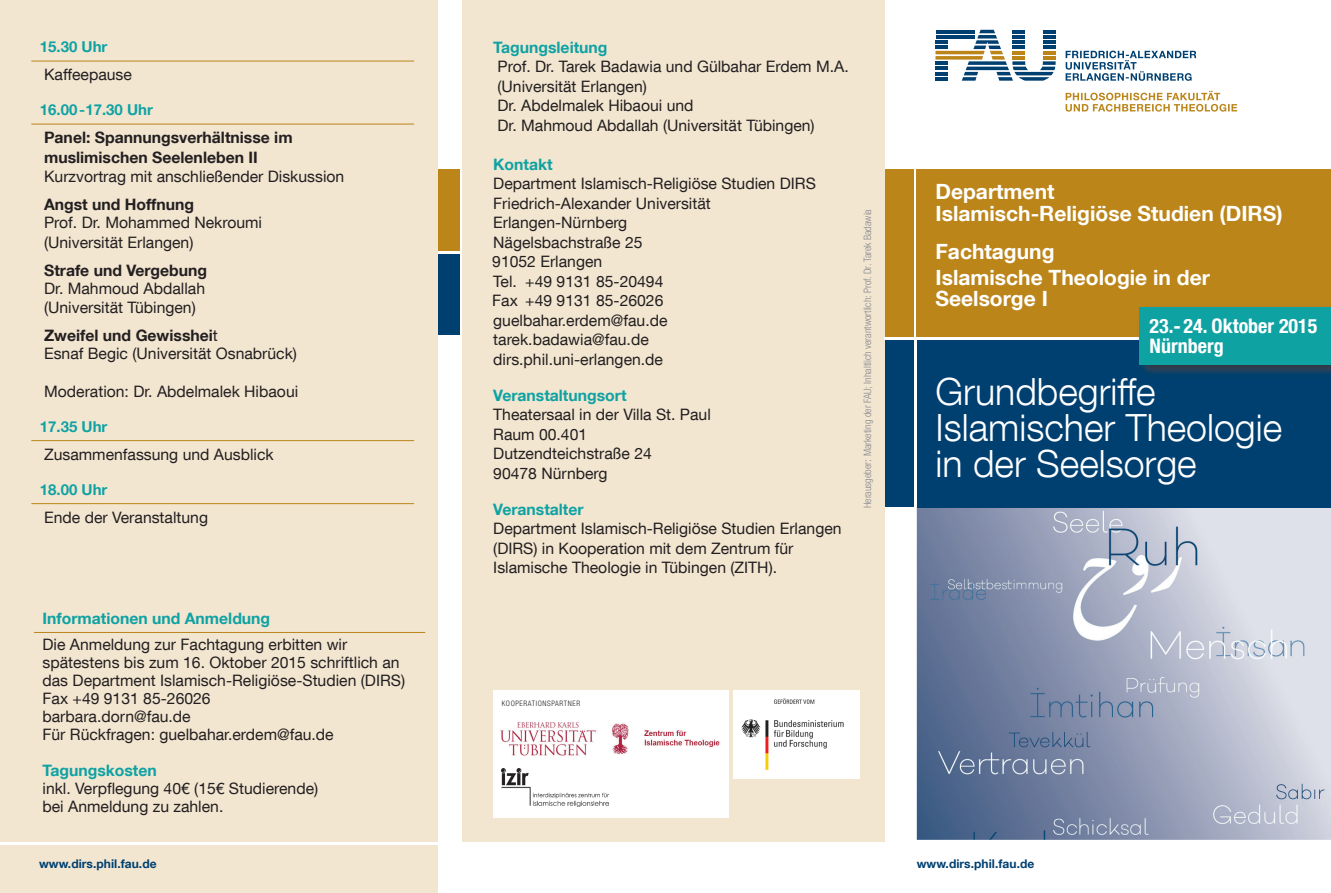
<style>
.page{position:relative;width:1331px;height:893px;background:#fff}
.page>*{position:absolute;margin:0;border:0;box-sizing:border-box;transform-origin:0 0}
.t1{font:300 37.5px/36px "Helvetica Neue LT Com";color:#fff}
.t2{font:700 21px/22.5px "Helvetica Neue LT Com";color:#fff}
.t3{font:700 condensed 19.95px/20.2px "Helvetica Neue LT Com";color:#fff}
.t4{font:15.75px/19.5px "Helvetica Neue LT Com";color:#231f20}
.t5{font:700 15.75px/19.5px "Helvetica Neue LT Com";color:#231f20}
.t6{font:700 15.75px "Helvetica Neue LT Com";color:#0fa2a3}
.t7{font:700 15px "Helvetica Neue LT Com";color:#0fa2a3}
.t8{font:700 12px "Helvetica Neue LT Com";letter-spacing:.005em;color:#004071}
.t9{font:300 condensed 10.35px "Helvetica Neue LT Com";color:#86888b}
.t10{font:300 condensed 7.5px "Helvetica Neue LT Com";letter-spacing:.08em;color:#231f20}
.s1{font-weight:700}
.s2{font-family:"Arial";font-weight:400;font-stretch:normal}
</style>
<div class="page">
<div style="left:0;top:0;width:438px;height:893px;background:#f2e6d1"></div>
<img style="left:917px;top:507px;width:414px;height:333px">
<div style="left:917px;top:168px;width:414px;height:171px;background:#bb851a"></div>
<div style="left:884px;top:169px;width:30px;height:168px;background:#bb851a"></div>
<div style="left:884px;top:339px;width:30px;height:168px;background:#004071"></div>
<div style="left:438px;top:253px;width:21px;height:84px;background:#004071"></div>
<div style="left:438px;top:168px;width:21px;height:85px;background:#bb851a"></div>
<div style="left:462px;top:337px;width:422px;height:505px;background:#f2e6d1"></div>
<hr style="left:438px;top:335px;width:446px;height:3px;background:#fff">
<hr style="left:438px;top:251px;width:22px;height:3px;background:#fff">
<hr style="left:0;top:842px;width:438px;height:2px;background:#fff">
<svg style="left:1066px;top:51px;width:130px;height:30px"></svg>
<svg style="left:935px;top:30px;width:121px;height:51px"></svg>
<svg style="left:1065px;top:91px;width:172px;height:21px"></svg>
<div style="left:462px;top:0;width:422px;height:351px;background:#f2e6d1"></div>
<hr style="left:31px;top:61px;width:383px;height:1px;background:#bb851a">
<hr style="left:31px;top:124px;width:383px;height:1px;background:#bb851a">
<hr style="left:31px;top:440px;width:383px;height:1px;background:#bb851a">
<hr style="left:31px;top:503px;width:383px;height:1px;background:#bb851a">
<hr style="left:34px;top:632px;width:391px;height:1px;background:#bb851a">
<img style="left:733px;top:690px;width:126px;height:89px">
<div style="left:494px;top:690px;width:235px;height:127px;background:#fff"></div>
<img style="left:500px;top:722px;width:220px;height:34px">
<div style="left:917px;top:338px;width:414px;height:169px;background:#004071"></div>
<hr style="left:885px;top:337px;width:446px;height:3px;background:#fff">
<img style="left:1139px;top:307px;width:192px;height:67px">
<div style="left:1140px;top:307px;width:191px;height:57px;background:#0fa2a3"></div>
<img style="left:502px;top:769px;width:106px;height:38px">
<p class="t7" style="left:40px;top:41px;width:69px">15.30 Uhr</p>
<p class="t4" style="left:44px;top:67px;width:89px">Kaffeepause</p>
<p class="t7" style="left:40px;top:104px;width:115px">16.00 -17.30 Uhr</p>
<p class="t5" style="left:44px;top:130px;width:250px">Panel: Spannungsverhältnisse im muslimischen Seelenleben II</p>
<p class="t4" style="left:44px;top:169px;width:302px">Kurzvortrag mit anschließender Diskussion</p>
<p class="t5" style="left:44px;top:197px;width:151px">Angst und Hoffnung</p>
<p class="t4" style="left:44px;top:215px;width:219px">Prof. Dr. Mohammed Nekroumi (Universität Erlangen)</p>
<p class="t5" style="left:44px;top:263px;width:165px">Strafe und Vergebung</p>
<p class="t4" style="left:44px;top:281px;width:163px">Dr. Mahmoud Abdallah (Universität Tübingen)</p>
<p class="t4" style="left:44px;top:329px;width:254px;line-height:18px"><span class="s1">Zweifel und Gewisshei</span>t<br>Esnaf Begic (Universität Osnabrück)</p>
<p class="t4" style="left:44px;top:384px;width:256px">Moderation: Dr. Abdelmalek Hibaoui</p>
<p class="t7" style="left:40px;top:421px;width:69px">17.35 Uhr</p>
<p class="t4" style="left:44px;top:447px;width:231px">Zusammenfassung und Ausblick</p>
<p class="t7" style="left:40px;top:484px;width:69px">18.00 Uhr</p>
<p class="t4" style="left:44px;top:510px;width:165px">Ende der Veranstaltung</p>
<p class="t6" style="left:43px;top:612px;width:229px">Informationen und Anmeldung</p>
<p class="t4" style="left:43px;top:638px;width:364px;line-height:18px">Die Anmeldung zur Fachtagung erbitten wir spätestens bis zum 16. Oktober 2015 schriftlich an das Department Islamisch-Religiöse-Studien (DIRS)<br>Fax +49 9131 85-26026<br>barbara.dorn@fau.de<br>Für Rückfragen: guelbahar.erdem@fau.de</p>
<p class="t6" style="left:43px;top:765px;width:116px">Tagungskosten</p>
<p class="t4" style="left:43px;top:782px;width:277px;line-height:18px">inkl. Verpflegung 40€ (15€ Studierende) bei Anmeldung zu zahlen.</p>
<p class="t6" style="left:493px;top:41px;width:116px">Tagungsleitung</p>
<p class="t4" style="left:497px;top:59px;width:353px">Prof. Dr. Tarek Badawia und Gülbahar Erdem M.A. (Universität Erlangen)<br>Dr. Abdelmalek Hibaoui und<br>Dr. Mahmoud Abdallah (Universität Tübingen)</p>
<p class="t6" style="left:493px;top:158px;width:61px">Kontakt</p>
<p class="t4" style="left:492px;top:176px;width:325px">Department Islamisch-Religiöse Studien DIRS<br>Friedrich-Alexander Universität<br>Erlangen-Nürnberg<br>Nägelsbachstraße 25<br>91052 Erlangen<br>Tel. +49 9131 85-20494<br>Fax +49 9131 85-26026 guelbahar.erdem@fau.de tarek.badawia@fau.de dirs.phil.uni-erlangen.de</p>
<p class="t6" style="left:493px;top:389px;width:135px">Veranstaltungsort</p>
<p class="t4" style="left:493px;top:407px;width:219px">Theatersaal in der Villa St. Paul<br>Raum 00.401<br>Dutzendteichstraße 24<br>90478 Nürnberg</p>
<p class="t6" style="left:493px;top:503px;width:92px">Veranstalter</p>
<p class="t4" style="left:493px;top:521px;width:350px">Department Islamisch-Religiöse Studien Erlangen (DIRS) in Kooperation mit dem Zentrum für<br>Islamische Theologie in Tübingen (ZITH).</p>
<p class="t9" style="left:864px;top:508px;width:300px;rotate:-90deg">Herausgeber<span class="s2">:</span> Marketing der FAU; Inhaltlich verantwortlich: Prof. Dr. Tarek Badawia</p>
<p class="t10" style="left:502px;top:701px;width:80px">KOOPERATIONSPARTNER</p>
<h2 class="t2" style="left:935px;top:183px;width:349px">Department<br>Islamisch-Religiöse Studien (DIRS)</h2>
<h2 class="t2" style="left:935px;top:242px;width:276px;line-height:25.2px">Fachtagung<br>Islamische Theologie in der</h2>
<h2 class="t2" style="left:935px;top:290px;width:114px">Seelsorge I</h2>
<p class="t3" style="left:1150px;top:318px;width:169px">23.- 24. Oktober 2015<br>Nürnberg</p>
<h1 class="t1" style="left:935px;top:379px;width:348px">Grundbegriffe<br>Islamischer Theologie in der Seelsorge</h1>
<p class="t8" style="left:39px;top:859px;width:119px">www.dirs.phil.fau.de</p>
<p class="t8" style="left:917px;top:859px;width:119px">www.dirs.phil.fau.de</p>
</div>
